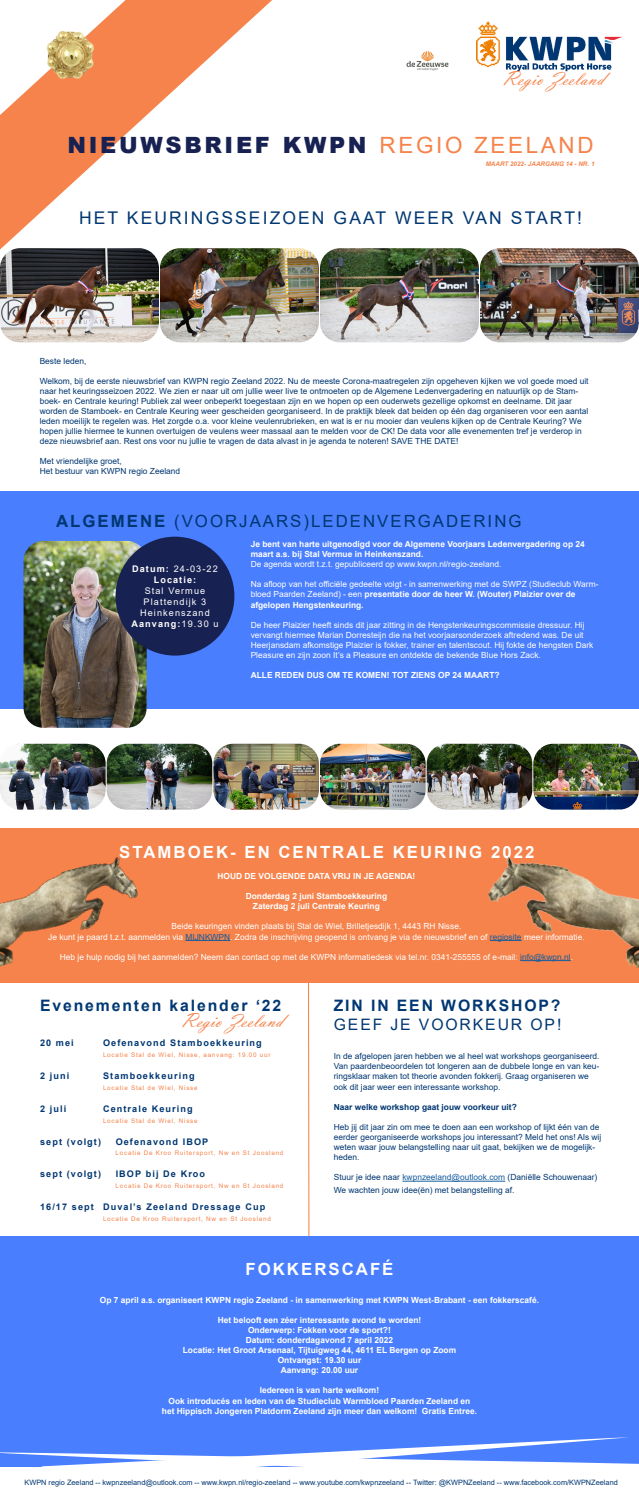
<style>
.page{position:relative;width:639px;height:1509px;background:#fff}
.page>*{position:absolute;margin:0;border:0;box-sizing:border-box;transform-origin:0 0}
.t1{font:900 22.4px "Arial";letter-spacing:.12em;color:#182252}
.t2{font:21px "Vladimir Script";color:#f5834b}
.t3{font:17.5px "Arial";letter-spacing:.12em;color:#003772}
.t4{font:700 16.8px "Arial";letter-spacing:.12em;color:#fff}
.t5{font:16.8px "Arial";letter-spacing:.12em;color:#003772}
.t6{font:700 15.75px/18.9px "Arial";letter-spacing:.12em;color:#003772}
.t7{font:700 9.1px "Arial";letter-spacing:.12em;color:#003772}
.t8{font:9.1px/10.9px "Arial";letter-spacing:.12em;color:#fff;text-align:center}
.t9{font:700 9.1px "Arial";letter-spacing:.12em;color:#fff}
.t10{font:8.4px/10.1px "Arial";color:#003772}
.t11{font:8.4px/10.1px "Arial";color:#fff}
.t12{font:700 8.4px/10.1px "Arial";color:#fff;text-align:center}
.t13{font:700 8.4px "Arial";color:#003772}
.t14{font:7.35px "Arial";color:#003772}
.t15{font:6.3px "Arial";letter-spacing:.12em;color:#f5834b}
.t16{font:italic 700 6.3px "Arial";color:#f5834b}
.s1{font-weight:400;color:#f5834b}
.s2{font-weight:700}
.s3{font-weight:400}
.s4{color:#175d9e}
</style>
<div class="page">
<div style="left:0;top:1235px;width:639px;height:235px;background:#497efe"></div>
<img style="left:406px;top:51px;width:43px;height:20px">
<img style="left:476px;top:21px;width:147px;height:51px">
<svg style="left:0;top:0;width:272px;height:248px"></svg>
<img style="left:31px;top:27px;width:67px;height:58px">
<img style="left:0;top:248px;width:639px;height:94px">
<div style="left:0;top:491px;width:639px;height:217px;background:#497efe"></div>
<img style="left:24px;top:541px;width:123px;height:186px">
<div style="left:116px;top:536px;width:118px;height:119px;background:#182252;border-radius:50%"></div>
<img style="left:0;top:743px;width:639px;height:66px">
<div style="left:0;top:828px;width:639px;height:154px;background:#f5834b"></div>
<hr style="left:185px;top:940px;width:45px;height:1px;background:#175d9e">
<svg style="left:307px;top:982px;width:3px;height:254px"></svg>
<hr style="left:402px;top:1180px;width:103px;height:1px;background:#175d9e">
<svg style="left:0;top:1437px;width:639px;height:33px"></svg>
<img style="left:0;top:857px;width:138px;height:109px">
<img style="left:488px;top:856px;width:151px;height:111px">
<p class="t2" style="left:502px;top:67px;width:104px">Regio Zeeland</p>
<p class="t1" style="left:67px;top:129px;width:527px">NIEUWSBRIEF KWPN <span class="s1">REGIO ZEELAND</span></p>
<p class="t16" style="left:486px;top:159px;width:110px">MAART 2022- JAARGANG 14 - NR. 1</p>
<p class="t3" style="left:79px;top:206px;width:504px">HET KEURINGSSEIZOEN GAAT WEER VAN START!</p>
<p class="t10" style="left:40px;top:355px;width:48px">Beste leden,</p>
<p class="t10" style="left:40px;top:375px;width:550px">Welkom, bij de eerste nieuwsbrief van KWPN regio Zeeland 2022. Nu de meeste Corona-maatregelen zijn opgeheven kijken we vol goede moed uit naar het keuringsseizoen 2022. We zien er naar uit om jullie weer live te ontmoeten op de Algemene Ledenvergadering en natuurlijk op de Stam&shy;boek- en Centrale keuring! Publiek zal weer onbeperkt toegestaan zijn en we hopen op een ouderwets gezellige opkomst en deelname. Dit jaar worden de Stamboek- en Centrale Keuring weer gescheiden georganiseerd. In de praktijk bleek dat beiden op één dag organiseren voor een aantal leden moeilijk te regelen was. Het zorgde o.a. voor kleine veulenrubrieken, en wat is er nu mooier dan veulens kijken op de Centrale Keuring? We hopen jullie hiermee te kunnen overtuigen de veulens weer massaal aan te melden voor de CK! De data voor alle evenementen tref je verderop in deze nieuwsbrief aan. Rest ons voor nu jullie te vragen de data alvast in je agenda te noteren! SAVE THE DATE!</p>
<p class="t10" style="left:40px;top:456px;width:84px">Met vriendelijke groet,</p>
<p class="t10" style="left:40px;top:466px;width:142px">Het bestuur van KWPN regio Zeeland</p>
<p class="t5" style="left:56px;top:509px;width:467px"><span class="s2">ALGEMENE</span> (VOORJAARS)LEDENVERGADERING</p>
<p class="t12" style="left:251px;top:539px;width:336px;text-align:left">Je bent van harte uitgenodigd voor de Algemene Voorjaars Ledenvergadering op 24 maart a.s. bij Stal Vermue in Heinkenszand.<br><span class="s3">De agenda wordt t.z.t. gepubliceerd op www.kwpn.nl/regio-zeeland.</span></p>
<p class="t11" style="left:251px;top:579px;width:349px">Na afloop van het officiële gedeelte volgt - in samenwerking met de SWPZ (Studieclub Warm&shy;bloed Paarden Zeeland) - een <span class="s2">presentatie door de heer W. (Wouter) Plaizier over de afgelopen Hengstenkeuring.</span></p>
<p class="t11" style="left:251px;top:619px;width:344px">De heer Plaizier heeft sinds dit jaar zitting in de Hengstenkeuringscommissie dressuur. Hij vervangt hiermee Marian Dorresteijn die na het voorjaarsonderzoek aftredend was. De uit Heerjansdam afkomstige Plaizier is fokker, trainer en talentscout. Hij fokte de hengsten Dark Pleasure en zijn zoon It’s a Pleasure en ontdekte de bekende Blue Hors Zack.</p>
<p class="t12" style="left:251px;top:670px;width:250px">ALLE REDEN DUS OM TE KOMEN! TOT ZIENS OP 24 MAART?</p>
<p class="t8" style="left:132px;top:563px;width:87px"><span class="s2">Datum:</span> 24-03-22</p>
<p class="t8" style="left:144px;top:574px;width:64px"><span class="s2">Locatie:<br></span>Stal Vermue<br>Plattendijk 3</p>
<p class="t8" style="left:140px;top:607px;width:71px">Heinkenszand</p>
<p class="t9" style="left:131px;top:617px;width:89px">Aanvang:<span class="s3">19.30 u</span></p>
<p class="t4" style="left:119px;top:839px;width:417px">STAMBOEK- EN CENTRALE KEURING 2022</p>
<p class="t12" style="left:217px;top:871px;width:199px">HOUD DE VOLGENDE DATA VRIJ IN JE AGENDA!</p>
<p class="t12" style="left:246px;top:891px;width:143px">Donderdag 2 juni Stamboekkeuring<br>Zaterdag 2 juli Centrale Keuring</p>
<p class="t11" style="left:171px;top:921px;width:291px">Beide keuringen vinden plaats bij Stal de Wiel, Brilletjesdijk 1, 4443 RH Nisse.</p>
<p class="t11" style="left:48px;top:931px;width:538px">Je kunt je paard t.z.t. aanmelden via <span class="s4">MIJNKWPN</span>. Zodra de inschrijving geopend is ontvang je via de nieuwsbrief en of <span class="s4">regiosite</span> meer informatie.</p>
<p class="t11" style="left:60px;top:951px;width:515px">Heb je hulp nodig bij het aanmelden? Neem dan contact op met de KWPN informatiedesk via tel.nr. 0341-255555 of e-mail: <span class="s4">info@kwpn.nl</span>.</p>
<p class="t6" style="left:40px;top:995px;width:243px">Evenementen kalender ‘22</p>
<p class="t7" style="left:40px;top:1036px;width:35px">20 mei</p>
<p class="t7" style="left:103px;top:1036px;width:160px">Oefenavond Stamboekkeuring</p>
<p class="t15" style="left:103px;top:1050px;width:169px">Locatie Stal de Wiel, Nisse, aanvang: 19.00 uur</p>
<p class="t7" style="left:40px;top:1069px;width:31px">2 juni</p>
<p class="t7" style="left:103px;top:1069px;width:93px">Stamboekkeuring</p>
<p class="t15" style="left:103px;top:1083px;width:96px">Locatie Stal de Wiel, Nisse</p>
<p class="t7" style="left:40px;top:1101px;width:28px">2 juli</p>
<p class="t7" style="left:103px;top:1101px;width:91px">Centrale Keuring</p>
<p class="t15" style="left:103px;top:1115px;width:96px">Locatie Stal de Wiel, Nisse</p>
<p class="t7" style="left:40px;top:1134px;width:63px">sept (volgt)</p>
<p class="t7" style="left:116px;top:1134px;width:94px">Oefenavond IBOP</p>
<p class="t15" style="left:116px;top:1148px;width:169px">Locatie De Kroo Ruitersport, Nw en St Joosland</p>
<p class="t7" style="left:40px;top:1167px;width:63px">sept (volgt)</p>
<p class="t7" style="left:116px;top:1167px;width:91px">IBOP bij De Kroo</p>
<p class="t15" style="left:116px;top:1181px;width:169px">Locatie De Kroo Ruitersport, Nw en St Joosland</p>
<p class="t7" style="left:40px;top:1200px;width:227px">16/17 sept Duval’s Zeeland Dressage Cup</p>
<p class="t15" style="left:103px;top:1214px;width:169px">Locatie De Kroo Ruitersport, Nw en St Joosland</p>
<p class="t6" style="left:334px;top:995px;width:229px">ZIN IN EEN WORKSHOP?<br><span class="s3">GEEF JE VOORKEUR OP!</span></p>
<p class="t10" style="left:334px;top:1051px;width:267px">In de afgelopen jaren hebben we al heel wat workshops georganiseerd.<br>Van paardenbeoordelen tot longeren aan de dubbele longe en van keu&shy;ringsklaar maken tot theorie avonden fokkerij. Graag organiseren we ook dit jaar weer een interessante workshop.</p>
<p class="t13" style="left:334px;top:1100px;width:184px">Naar welke workshop gaat jouw voorkeur uit?</p>
<p class="t10" style="left:334px;top:1121px;width:269px">Heb jij dit jaar zin om mee te doen aan een workshop of lijkt één van de eerder georganiseerde workshops jou interessant? Meld het ons! Als wij weten waar jouw belangstelling naar uit gaat, bekijken we de mogelijk&shy;heden.</p>
<p class="t10" style="left:334px;top:1170px;width:265px;line-height:12.6px">Stuur je idee naar <span class="s4">kwpnzeeland@outlook.com</span> (Daniëlle Schouwenaar)<br>We wachten jouw idee(ën) met belangstelling af.</p>
<p class="t2" style="left:181px;top:1008px;width:104px">Regio Zeeland</p>
<p class="t4" style="left:245px;top:1256px;width:150px">FOKKERSCAFÉ</p>
<p class="t12" style="left:100px;top:1294px;width:441px">Op 7 april a.s. organiseert KWPN regio Zeeland - in samenwerking met KWPN West-Brabant - een fokkerscafé.</p>
<p class="t12" style="left:183px;top:1314px;width:275px">Het belooft een zéer interessante avond te worden!<br>Onderwerp: Fokken voor de sport?!<br>Datum: donderdagavond 7 april 2022<br>Locatie: Het Groot Arsenaal, Tijtuigweg 44, 4611 EL Bergen op Zoom Ontvangst: 19.30 uur<br>Aanvang: 20.00 uur</p>
<p class="t12" style="left:162px;top:1385px;width:317px">Iedereen is van harte welkom!<br>Ook introducés en leden van de Studieclub Warmbloed Paarden Zeeland en het Hippisch Jongeren Platdorm Zeeland zijn meer dan welkom! Gratis Entree.</p>
<p class="t14" style="left:25px;top:1477px;width:595px">KWPN regio Zeeland -- kwpnzeeland@outlook.com -- www.kwpn.nl/regio-zeeland -- www.youtube.com/kwpnzeeland -- Twitter: @KWPNZeeland -- www.facebook.com/KWPNZeeland</p>
</div>
